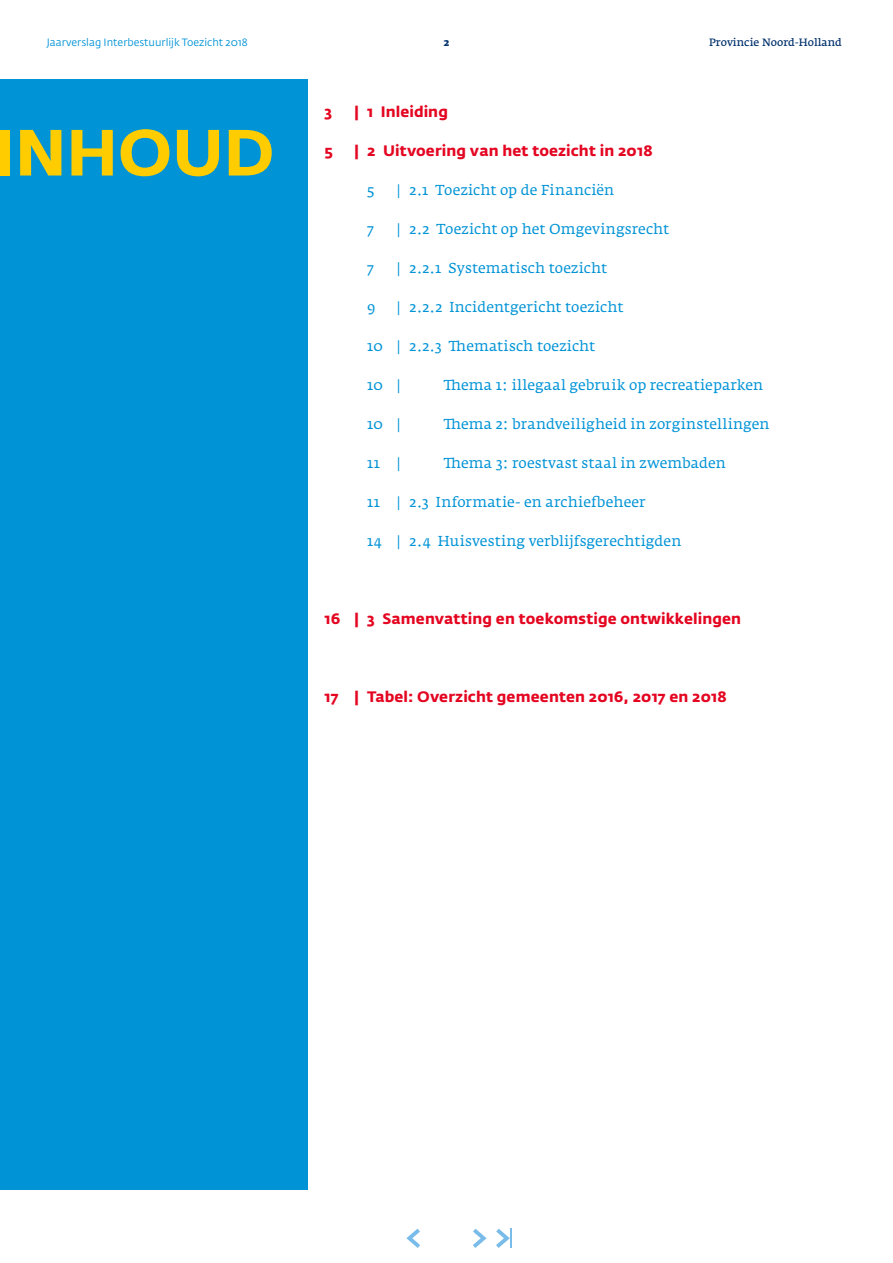
<style>
.page{position:relative;width:893px;height:1263px;background:#fff}
.page>*{position:absolute;margin:0;border:0;box-sizing:border-box;transform-origin:0 0}
.t1{font:700 64.5px "Fedra Sans Std";color:#fc0}
.t2{font:700 15px "Fedra Sans Std";letter-spacing:.01em;color:#e40521}
.t3{font:14.25px "Fedra Serif A Std";letter-spacing:.005em;color:#0093d6}
.t4{font:10.5px "Fedra Sans Std";color:#0093d6}
.t5{font:600 10.5px "Fedra Serif A Std";color:#03326c}
.t6{font:700 10.5px "Fedra Serif A Std";color:#03326c}
</style>
<div class="page">
<div style="left:0;top:79px;width:308px;height:1111px;background:#0093d6"></div>
<svg style="left:406px;top:1229px;width:14px;height:19px"></svg>
<svg style="left:473px;top:1229px;width:14px;height:19px"></svg>
<svg style="left:496px;top:1229px;width:16px;height:19px"></svg>
<p class="t4" style="left:47px;top:36px;width:202px">Jaarverslag Interbestuurlijk Toezicht 2018</p>
<p class="t6" style="left:444px;top:36px;width:7px">2</p>
<p class="t5" style="left:709px;top:36px;width:134px">Provincie Noord-Holland</p>
<h1 class="t1" style="left:-6px;top:111px;width:282px">INHOUD</h1>
<p class="t2" style="left:325px;top:102px;width:9px">3</p>
<p class="t2" style="left:354px;top:102px;width:95px">| 1 Inleiding</p>
<p class="t2" style="left:325px;top:141px;width:10px">5</p>
<p class="t2" style="left:354px;top:141px;width:300px">| 2 Uitvoering van het toezicht in 2018</p>
<p class="t3" style="left:367px;top:182px;width:9px">5</p>
<p class="t3" style="left:397px;top:182px;width:219px">| 2.1 Toezicht op de Financiën</p>
<p class="t3" style="left:367px;top:221px;width:8px">7</p>
<p class="t3" style="left:397px;top:221px;width:274px">| 2.2 Toezicht op het Omgevingsrecht</p>
<p class="t3" style="left:367px;top:260px;width:8px">7</p>
<p class="t3" style="left:397px;top:260px;width:212px">| 2.2.1 Systematisch toezicht</p>
<p class="t3" style="left:367px;top:299px;width:10px">9</p>
<p class="t3" style="left:397px;top:299px;width:228px">| 2.2.2 Incidentgericht toezicht</p>
<p class="t3" style="left:367px;top:338px;width:230px">10 | 2.2.3 Thematisch toezicht</p>
<p class="t3" style="left:367px;top:377px;width:35px">10 |</p>
<p class="t3" style="left:444px;top:377px;width:321px">Thema 1: illegaal gebruik op recreatieparken</p>
<p class="t3" style="left:367px;top:416px;width:35px">10 |</p>
<p class="t3" style="left:444px;top:416px;width:327px">Thema 2: brandveiligheid in zorginstellingen</p>
<p class="t3" style="left:367px;top:455px;width:35px">11 |</p>
<p class="t3" style="left:444px;top:455px;width:284px">Thema 3: roestvast staal in zwembaden</p>
<p class="t3" style="left:367px;top:494px;width:280px">11 | 2.3 Informatie- en archiefbeheer</p>
<p class="t3" style="left:367px;top:533px;width:316px">14 | 2.4 Huisvesting verblijfsgerechtigden</p>
<p class="t2" style="left:325px;top:609px;width:418px">16 | 3 Samenvatting en toekomstige ontwikkelingen</p>
<p class="t2" style="left:325px;top:687px;width:404px">17 | Tabel: Overzicht gemeenten 2016, 2017 en 2018</p>
</div>
